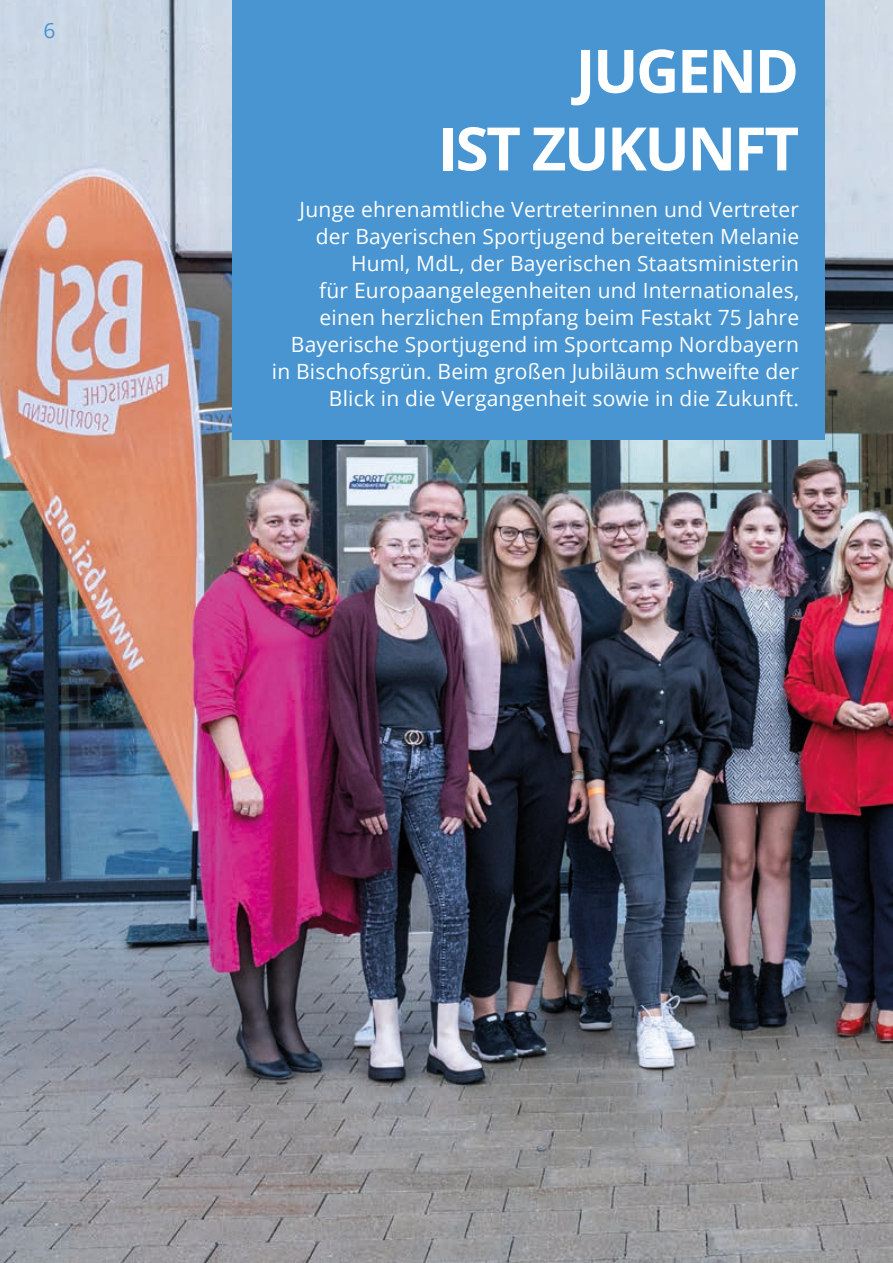
<style>
.page{position:relative;width:893px;height:1263px;background:#fff}
.page>*{position:absolute;margin:0;border:0;box-sizing:border-box;transform-origin:0 0}
.t1{font:700 60px/77.7px "Open Sans";letter-spacing:-.04em;color:#fff;text-align:right}
.t2{font:21px/27px "Open Sans";letter-spacing:.01em;color:#fff;text-align:right}
.t3{font:21px "Open Sans";color:#4895d1}
</style>
<div class="page">
<img style="left:0;top:0;width:893px;height:1263px">
<div style="left:232px;top:0;width:593px;height:440px;background:#4895d1"></div>
<p class="t3" style="left:44px;top:16px;width:14px">6</p>
<h1 class="t1" style="left:438px;top:31px;width:363px">JUGEND<br>IST ZUKUNFT</h1>
<p class="t2" style="left:272px;top:195px;width:529px">Junge ehrenamtliche Vertreterinnen und Vertreter der Bayerischen Sportjugend bereiteten Melanie Huml, MdL, der Bayerischen Staatsministerin<br>für Europaangelegenheiten und Internationales, einen herzlichen Empfang beim Festakt 75 Jahre Bayerische Sportjugend im Sportcamp Nordbayern in Bischofsgrün. Beim großen Jubiläum schweifte der Blick in die Vergangenheit sowie in die Zukunft.</p>
</div>
